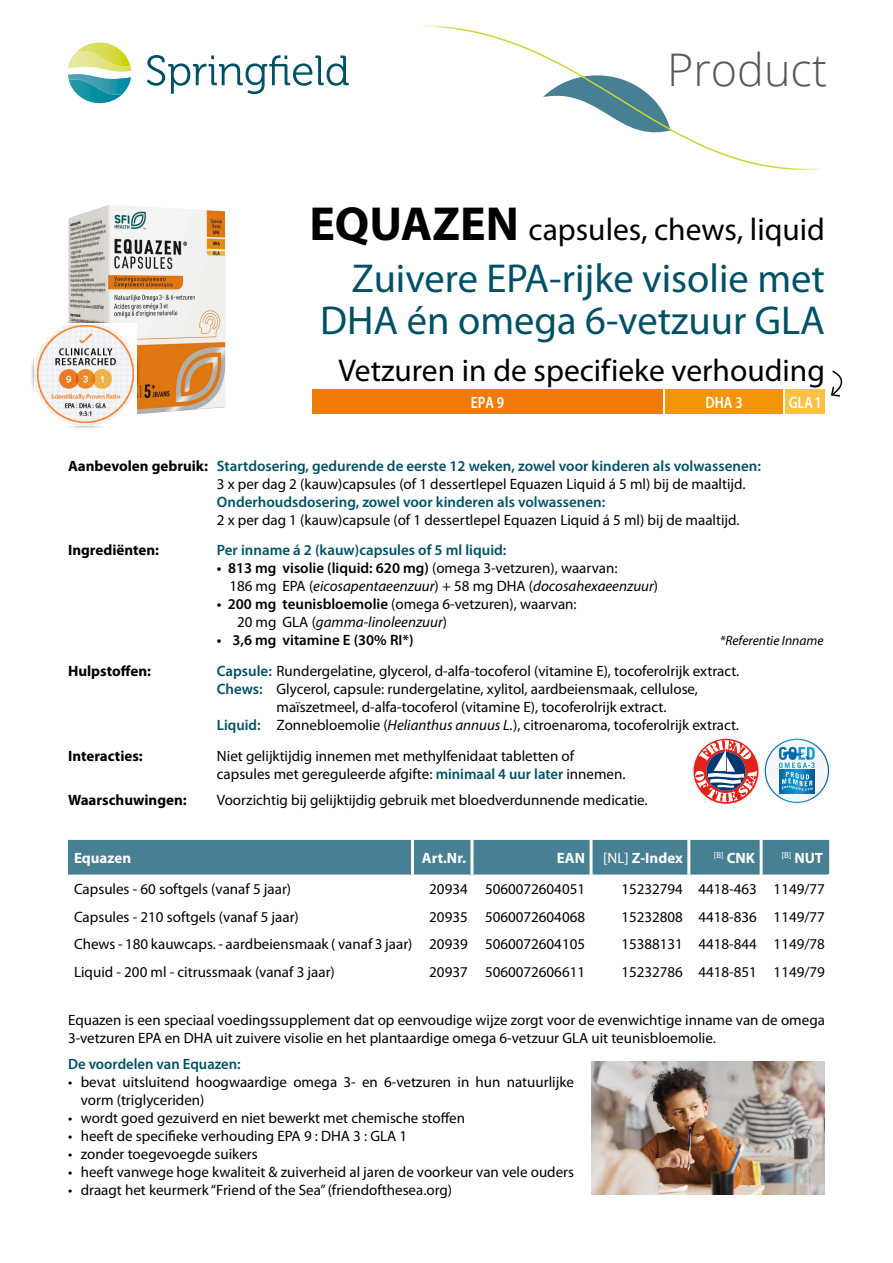
<style>
.page{position:relative;width:893px;height:1263px;background:#fff}
.page>*{position:absolute;margin:0;border:0;box-sizing:border-box;transform-origin:0 0}
.t1{font:300 45px "Open Sans";color:#58585a}
.t2{font:40.5px/42px "Myriad Pro";color:#005165;text-align:right}
.t3{font:31.5px "Myriad Pro";color:#000}
.t4{font:600 semi-condensed 16.5px "Myriad Pro";color:#fff;scale:.9 1}
.t5{font:15px/18px "Myriad Pro";color:#000}
.t6{font:600 15px/18px "Myriad Pro";color:#005165}
.t7{font:700 15px "Myriad Pro";color:#000}
.t8{font:700 15px "Myriad Pro";color:#fff}
.t9{font:600 15px "Myriad Pro";color:#000}
.t10{font:italic 13.5px "Myriad Pro";color:#000}
.t11{font:8.7px "Myriad Pro";color:#fff}
.s1{font-weight:700;font-size:48px}
.s2{font-weight:700;color:#000}
.s3{font-weight:400;color:#000}
.s4{font-weight:600}
.s5{font-style:italic}
.s6{font-weight:600;color:#005165}
.s7{font-weight:400}
.s8{font-weight:700;font-size:15px}
</style>
<div class="page">
<svg style="left:68px;top:43px;width:63px;height:60px"></svg>
<svg style="left:147px;top:55px;width:202px;height:39px"></svg>
<svg style="left:422px;top:25px;width:400px;height:145px"></svg>
<img style="left:69px;top:205px;width:156px;height:209px">
<div style="left:68px;top:840px;width:761px;height:34px;background:#468092"></div>
<hr style="left:411px;top:840px;width:3px;height:34px;background:#fff">
<hr style="left:470px;top:840px;width:3px;height:34px;background:#fff">
<hr style="left:590px;top:840px;width:3px;height:34px;background:#fff">
<hr style="left:687px;top:840px;width:3px;height:34px;background:#fff">
<hr style="left:760px;top:840px;width:3px;height:34px;background:#fff">
<img style="left:591px;top:1061px;width:234px;height:134px">
<div style="left:313px;top:389px;width:350px;height:25px;background:#ee7b0c"></div>
<div style="left:665px;top:389px;width:118px;height:25px;background:#f3950b"></div>
<div style="left:786px;top:389px;width:39px;height:25px;background:#fbc143"></div>
<svg style="left:831px;top:370px;width:12px;height:27px"></svg>
<div style="left:30px;top:319px;width:110px;height:110px;background:#000;opacity:.5"></div>
<img style="left:34px;top:323px;width:102px;height:102px">
<svg style="left:763px;top:737px;width:68px;height:68px;fill:#f6f6f6"></svg>
<div style="left:765px;top:739px;width:64px;height:64px;border:1px solid #fff;border-radius:50%"></div>
<svg style="left:779px;top:791px;width:36px;height:3px"></svg>
<svg style="left:779px;top:747px;width:36px;height:44px"></svg>
<svg style="left:693px;top:739px;width:65px;height:65px"></svg>
<h1 class="t1" style="left:667px;top:39px;width:161px">Product</h1>
<h3 class="t3" style="left:309px;top:210px;width:517px"><span class="s1">EQUAZEN</span> capsules, chews, liquid</h3>
<h2 class="t2" style="left:320px;top:257px;width:506px">Zuivere EPA-rijke visolie met<br>DHA én omega 6-vetzuur GLA</h2>
<h3 class="t3" style="left:338px;top:351px;width:488px">Vetzuren in de specifieke verhouding</h3>
<p class="t4" style="left:471px;top:392px;width:39px">EPA 9</p>
<p class="t4" style="left:705px;top:392px;width:43px">DHA 3</p>
<p class="t4" style="left:789px;top:392px;width:38px">GLA1</p>
<p class="t6" style="left:217px;top:456px;width:546px;text-indent:-149px"><span class="s2">Aanbevolen gebruik:</span> Startdosering, gedurende de eerste 12 weken, zowel voor kinderen als volwassenen:<br><span class="s3">3 x per dag 2 (kauw)capsules (of 1 dessertlepel Equazen Liquid á 5 ml) bij de maaltijd.</span></p>
<p class="t6" style="left:217px;top:492px;width:390px">Onderhoudsdosering, zowel voor kinderen als volwassenen:</p>
<p class="t5" style="left:217px;top:510px;width:524px">2 x per dag 1 (kauw)capsule (of 1 dessertlepel Equazen Liquid á 5 ml) bij de maaltijd.</p>
<p class="t7" style="left:68px;top:540px;width:93px">Ingrediënten:</p>
<p class="t6" style="left:217px;top:541px;width:291px">Per inname á 2 (kauw)capsules of 5 ml liquid:</p>
<p class="t5" style="left:229px;top:559px;width:430px;text-indent:-13px"><span class="s4">• 813 mg visolie (liquid: 620 mg)</span> (omega 3-vetzuren), waarvan:<br>186 mg EPA (<span class="s5">eicosapentaeenzuur</span>) + 58 mg DHA (<span class="s5">docosahexaeenzuur</span>)</p>
<p class="t5" style="left:237px;top:595px;width:341px;text-indent:-20px"><span class="s4">• 200 mg teunisbloemolie</span> (omega 6-vetzuren), waarvan:<br>20 mg GLA (<span class="s5">gamma-linoleenzuur</span>)</p>
<p class="t9" style="left:217px;top:631px;width:198px">• 3,6 mg vitamine E (30% RI*)</p>
<p class="t10" style="left:720px;top:632px;width:105px">*Referentie Inname</p>
<p class="t7" style="left:68px;top:661px;width:84px">Hulpstoffen:</p>
<p class="t5" style="left:217px;top:662px;width:524px"><span class="s6">Capsule:</span> Rundergelatine, glycerol, d-alfa-tocoferol (vitamine E), tocoferolrijk extract.</p>
<p class="t5" style="left:217px;top:680px;width:483px"><span class="s6">Chews:</span> Glycerol, capsule: rundergelatine, xylitol, aardbeiensmaak, cellulose,</p>
<p class="t5" style="left:277px;top:698px;width:391px">maïszetmeel, d-alfa-tocoferol (vitamine E), tocoferolrijk extract.</p>
<p class="t5" style="left:217px;top:716px;width:524px"><span class="s6">Liquid:</span> Zonnebloemolie (<span class="s5">Helianthus annuus L.</span>), citroenaroma, tocoferolrijk extract.</p>
<p class="t7" style="left:68px;top:746px;width:76px">Interacties:</p>
<p class="t5" style="left:217px;top:746px;width:410px">Niet gelijktijdig innemen met methylfenidaat tabletten of capsules met gereguleerde afgifte: <span class="s6">minimaal 4 uur later</span> innemen.</p>
<p class="t7" style="left:68px;top:790px;width:120px">Waarschuwingen:</p>
<p class="t5" style="left:217px;top:791px;width:432px">Voorzichtig bij gelijktijdig gebruik met bloedverdunnende medicatie.</p>
<p class="t8" style="left:74px;top:848px;width:59px">Equazen</p>
<p class="t8" style="left:422px;top:848px;width:46px">Art.Nr.</p>
<p class="t8" style="left:557px;top:848px;width:127px">EAN <span class="s7">[NL]</span> Z-Index</p>
<p class="t11" style="left:714px;top:849px;width:43px">[B] <span class="s8">CNK</span></p>
<p class="t11" style="left:782px;top:849px;width:43px">[B] <span class="s8">NUT</span></p>
<p class="t5" style="left:74px;top:880px;width:219px">Capsules - 60 softgels (vanaf 5 jaar)</p>
<p class="t5" style="left:429px;top:880px;width:157px">20934 5060072604051</p>
<p class="t5" style="left:621px;top:880px;width:205px">15232794 4418-463 1149/77</p>
<p class="t5" style="left:74px;top:907px;width:226px">Capsules - 210 softgels (vanaf 5 jaar)</p>
<p class="t5" style="left:429px;top:907px;width:157px">20935 5060072604068</p>
<p class="t5" style="left:621px;top:907px;width:205px">15232808 4418-836 1149/77</p>
<p class="t5" style="left:74px;top:935px;width:513px">Chews - 180 kauwcaps. - aardbeiensmaak ( vanaf 3 jaar) 20939 5060072604105</p>
<p class="t5" style="left:621px;top:935px;width:205px">15388131 4418-844 1149/78</p>
<p class="t5" style="left:74px;top:963px;width:262px">Liquid - 200 ml - citrussmaak (vanaf 3 jaar)</p>
<p class="t5" style="left:429px;top:963px;width:157px">20937 5060072606611</p>
<p class="t5" style="left:621px;top:963px;width:205px">15232786 4418-851 1149/79</p>
<p class="t5" style="left:68px;top:1010px;width:758px">Equazen is een speciaal voedingssupplement dat op eenvoudige wijze zorgt voor de evenwichtige inname van de omega<br>3-vetzuren EPA en DHA uit zuivere visolie en het plantaardige omega 6-vetzuur GLA uit teunisbloemolie.</p>
<p class="t6" style="left:68px;top:1055px;width:174px">De voordelen van Equazen:</p>
<p class="t5" style="left:81px;top:1073px;width:495px;text-indent:-13px">• bevat uitsluitend hoogwaardige omega 3- en 6-vetzuren in hun natuurlijke vorm (triglyceriden)</p>
<p class="t5" style="left:68px;top:1109px;width:399px">• wordt goed gezuiverd en niet bewerkt met chemische stoffen</p>
<p class="t5" style="left:68px;top:1127px;width:341px">• heeft de specifieke verhouding EPA 9 : DHA 3 : GLA 1</p>
<p class="t5" style="left:68px;top:1145px;width:191px">• zonder toegevoegde suikers</p>
<p class="t5" style="left:68px;top:1163px;width:508px">• heeft vanwege hoge kwaliteit &amp; zuiverheid al jaren de voorkeur van vele ouders</p>
<p class="t5" style="left:68px;top:1181px;width:386px">• draagt het keurmerk “Friend of the Sea” (friendofthesea.org)</p>
</div>
